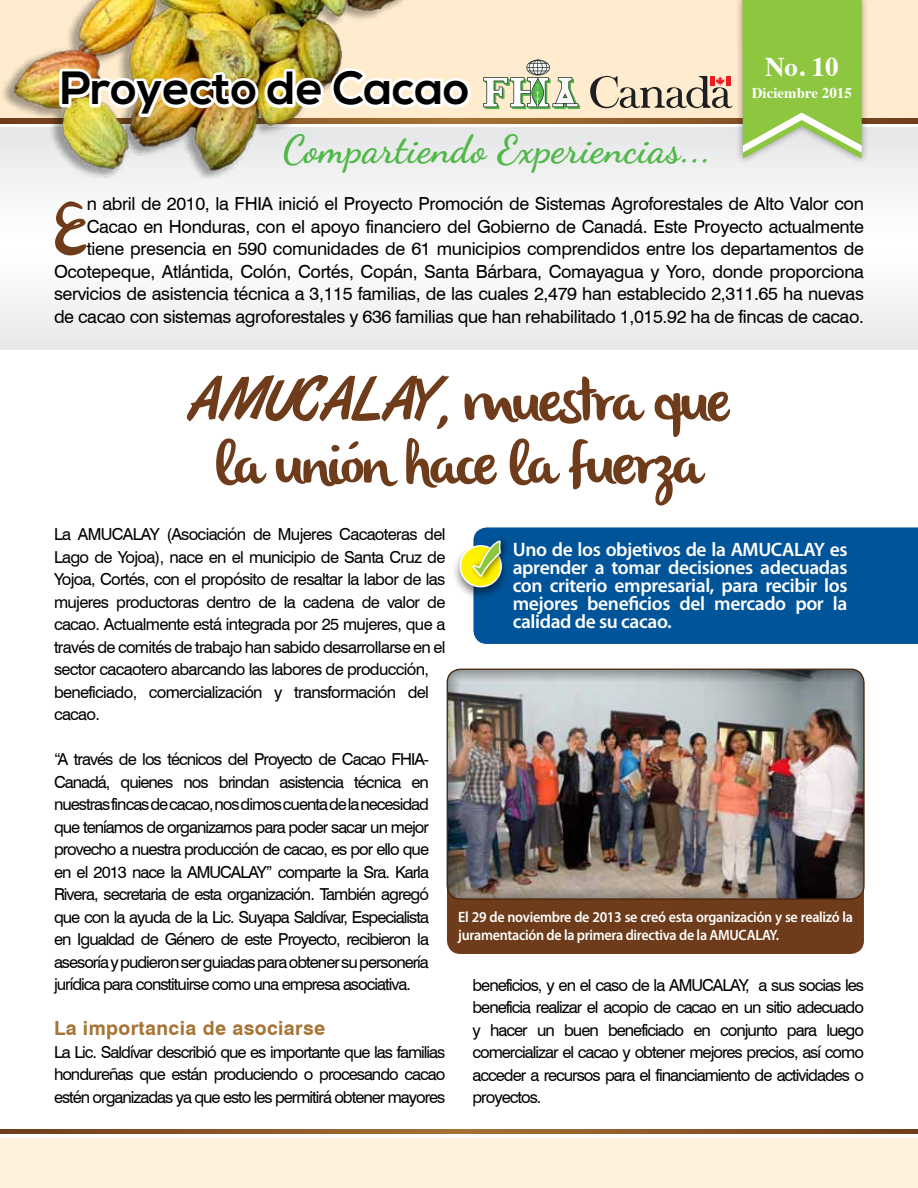
<style>
.page{position:relative;width:918px;height:1188px;background:#fff}
.page>*{position:absolute;margin:0;border:0;box-sizing:border-box;transform-origin:0 0}
.t1{font:72.75px "olivier";color:#6e3c1a}
.t2{font:60px/63px "olivier";letter-spacing:-.04em;color:#6e3c1a;text-align:center}
.t3{font:700 46.5px "Nexa";color:#000}
.t4{font:700 39px "Dancing Script";letter-spacing:.02em;color:#50b848}
.t5{font:700 27px "Times";color:#fff}
.t6{font:600 19.5px/18px "Myriad Pro";letter-spacing:-.02em;color:#fff;text-align:justify}
.t7{font:700 19.5px "Swiss 721 BT";letter-spacing:.02em;color:#a77436}
.t8{font:18px/22.5px "Swiss 721 BT";letter-spacing:-.02em;color:#000;text-align:right}
.t9{font:16.5px/22.5px "Swiss 721 BT";letter-spacing:-.04em;color:#000;text-align:justify}
.t10{font:600 15px/18px "Myriad Pro";letter-spacing:-.02em;color:#fff;scale:.94 1}
.t11{font:700 15px "Times";color:#fff}
.s1{font-family:"Art Brush"}
</style>
<div class="page">
<svg style="left:0;top:127px;width:918px;height:223px"></svg>
<div style="left:0;top:1px;width:918px;height:122px;background:#ffecce"></div>
<hr style="left:0;top:119px;width:457px;height:4px;background:#a47234">
<svg style="left:457px;top:119px;width:461px;height:4px"></svg>
<div style="left:0;top:1138px;width:918px;height:50px;background:#fff2df"></div>
<svg style="left:460px;top:1130px;width:458px;height:4px;background:#8a5727"></svg>
<svg style="left:0;top:1130px;width:460px;height:4px;background:#895627"></svg>
<img style="left:0;top:0;width:420px;height:178px">
<div style="left:735px;top:0;width:135px;height:165px;background:#000;opacity:.4"></div>
<svg style="left:742px;top:0;width:120px;height:159px;background:#9bca5a"></svg>
<svg style="left:590px;top:76px;width:142px;height:32px"></svg>
<svg style="left:483px;top:60px;width:97px;height:49px"></svg>
<img style="left:56px;top:65px;width:418px;height:55px">
<div style="left:447px;top:766px;width:417px;height:188px;background:#6e3c1a;border-radius:14px"></div>
<div style="left:446px;top:667px;width:421px;height:234px;background:#000;opacity:.65"></div>
<div style="left:473px;top:527px;width:445px;height:117px;background:#00549a"></div>
<div style="left:451px;top:542px;width:58px;height:58px;background:#000;opacity:.5"></div>
<svg style="left:460px;top:546px;width:41px;height:41px"></svg>
<div style="left:460px;top:545px;width:42px;height:42px;border:2px solid #fff;border-radius:50%"></div>
<div style="left:469px;top:534px;width:40px;height:48px;background:#000;opacity:.5"></div>
<svg style="left:471px;top:539px;width:31px;height:39px"></svg>
<h3 class="t3" style="left:60px;top:62px;width:411px">Proyecto de Cacao</h3>
<h3 class="t4" style="left:283px;top:125px;width:430px">Compartiendo Experiencias...</h3>
<h3 class="t5" style="left:765px;top:41px;width:75px">No. 10</h3>
<p class="t11" style="left:752px;top:78px;width:102px">Diciembre 2015</p>
<p class="t8" style="left:54px;top:192px;width:812px">n abril de 2010, la FHIA inició el Proyecto Promoción de Sistemas Agroforestales de Alto Valor con Cacao en Honduras, con el apoyo financiero del Gobierno de Canadá. Este Proyecto actualmente tiene presencia en 590 comunidades de 61 municipios comprendidos entre los departamentos de Ocotepeque, Atlántida, Colón, Cortés, Copán, Santa Bárbara, Comayagua y Yoro, donde proporciona servicios de asistencia técnica a 3,115 familias, de las cuales 2,479 han establecido 2,311.65 ha nuevas de cacao con sistemas agroforestales y 636 familias que han rehabilitado 1,015.92 ha de fincas de cacao.</p>
<h1 class="t1" style="left:54px;top:190px;width:36px">E</h1>
<h2 class="t2" style="left:187px;top:375px;width:545px"><span class="s1">AMUCALAY</span>, muestra que la unión hace la fuerza</h2>
<p class="t9" style="left:54px;top:523px;width:393px;text-align:left">La AMUCALAY (Asociación de Mujeres Cacaoteras del Lago de Yojoa), nace en el municipio de Santa Cruz de Yojoa, Cortés, con el propósito de resaltar la labor de las mujeres productoras dentro de la cadena de valor de cacao. Actualmente está integrada por 25 mujeres, que a través de comités de trabajo han sabido desarrollarse en el sector cacaotero abarcando las labores de producción, beneficiado, comercialización y transformación del cacao.</p>
<p class="t9" style="left:54px;top:748px;width:377px">“A través de los técnicos del Proyecto de Cacao FHIA-Canadá, quienes nos brindan asistencia técnica en nuestras fincas de cacao, nos dimos cuenta de la necesidad que teníamos de organizarnos para poder sacar un mejor provecho a nuestra producción de cacao, es por ello que en el 2013 nace la AMUCALAY” comparte la Sra. Karla Rivera, secretaria de esta organización. También agregó que con la ayuda de la Lic. Suyapa Saldívar, Especialista en Igualdad de Género de este Proyecto, recibieron la asesoría y pudieron ser guiadas para obtener su personería jurídica para constituirse como una empresa asociativa.</p>
<p class="t7" style="left:54px;top:1016px;width:273px">La importancia de asociarse</p>
<p class="t9" style="left:54px;top:1040px;width:393px">La Lic. Saldívar describió que es importante que las familias hondureñas que están produciendo o procesando cacao estén organizadas ya que esto les permitirá obtener mayores</p>
<p class="t6" style="left:513px;top:540px;width:336px">Uno de los objetivos de la AMUCALAY es aprender a tomar decisiones adecuadas con criterio empresarial, para recibir los mejores beneficios del mercado por la calidad de su cacao.</p>
<p class="t10" style="left:458px;top:907px;width:422px">El 29 de noviembre de 2013 se creó esta organización y se realizó la juramentación de la primera directiva de la AMUCALAY.</p>
<p class="t9" style="left:473px;top:973px;width:393px">beneficios, y en el caso de la AMUCALAY, a sus socias les beneficia realizar el acopio de cacao en un sitio adecuado y hacer un buen beneficiado en conjunto para luego comercializar el cacao y obtener mejores precios, así como acceder a recursos para el financiamiento de actividades o proyectos.</p>
</div>
